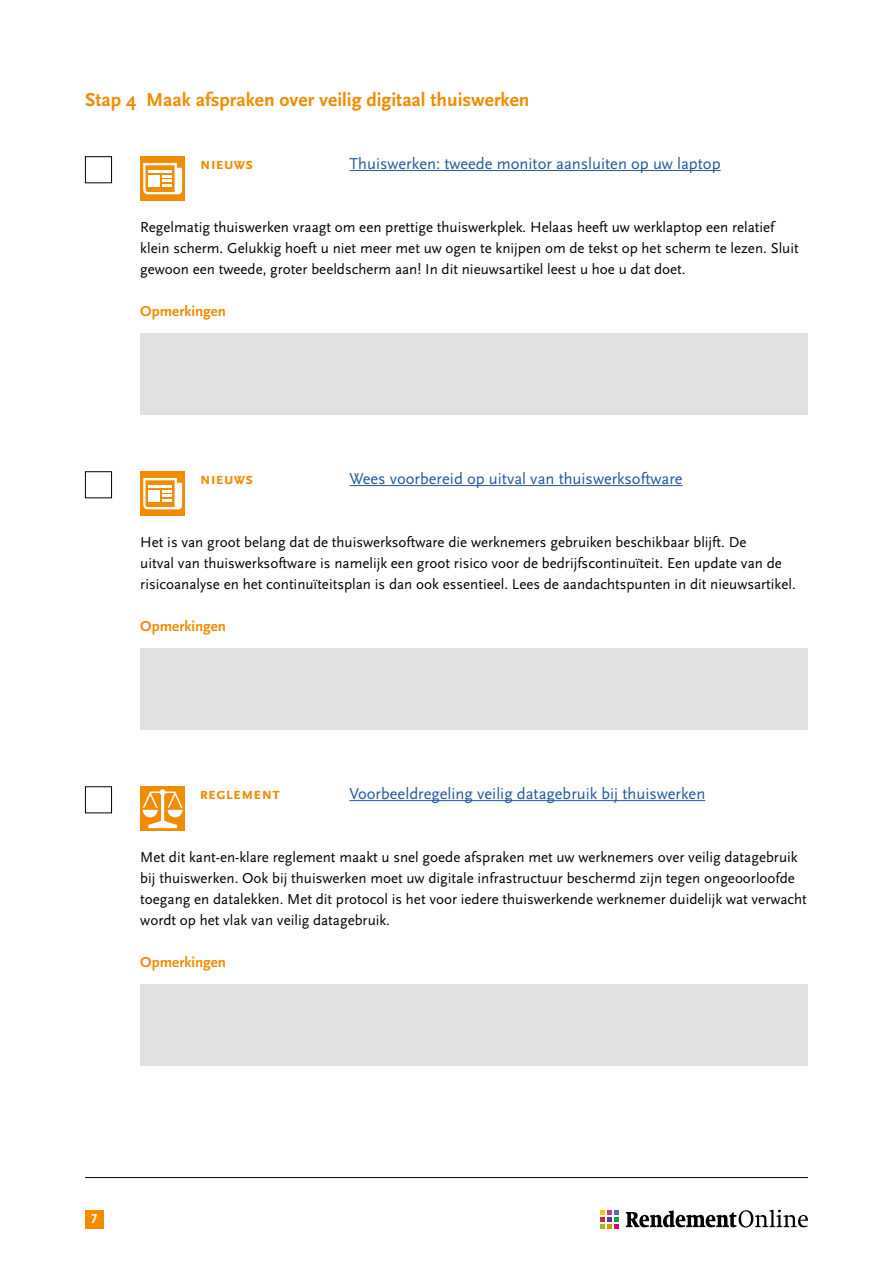
<style>
.page{position:relative;width:893px;height:1263px;background:#fff}
.page>*{position:absolute;margin:0;border:0;box-sizing:border-box;transform-origin:0 0}
.t1{font:700 19.5px "Scala Sans OT";color:#f18b00}
.t2{font:16.5px "Scala Sans OT";color:#22599b}
.t3{font:700 16.5px "Scala Sans OT";color:#f18b00}
.t4{font:15px/21px "Scala Sans OT";color:#000}
.t5{font:700 15px "Scala Sans OT";color:#f18b00}
.t6{font:700 13.5px "Scala Sans OT";color:#fff}
</style>
<div class="page">
<hr style="left:85px;top:1177px;width:723px;height:1px;background:#000">
<div style="left:85px;top:1210px;width:18px;height:18px;background:#f18b00"></div>
<svg style="left:626px;top:1209px;width:182px;height:18px"></svg>
<svg style="left:601px;top:1210px;width:18px;height:19px"></svg>
<hr style="left:349px;top:170px;width:372px;height:1px;background:#22599b">
<hr style="left:349px;top:485px;width:334px;height:1px;background:#22599b">
<hr style="left:349px;top:800px;width:356px;height:1px;background:#22599b">
<div style="left:140px;top:333px;width:668px;height:81px;background:#e1e1e1"></div>
<div style="left:140px;top:648px;width:668px;height:81px;background:#e1e1e1"></div>
<div style="left:140px;top:984px;width:668px;height:81px;background:#e1e1e1"></div>
<div style="left:85px;top:156px;width:27px;height:27px;border:1px solid #000"></div>
<div style="left:140px;top:156px;width:45px;height:45px;background:#f18b00"></div>
<svg style="left:143px;top:163px;width:39px;height:31px"></svg>
<div style="left:85px;top:471px;width:27px;height:27px;border:1px solid #000"></div>
<div style="left:140px;top:471px;width:45px;height:45px;background:#f18b00"></div>
<svg style="left:143px;top:478px;width:39px;height:31px"></svg>
<div style="left:85px;top:786px;width:27px;height:27px;border:1px solid #000"></div>
<div style="left:140px;top:786px;width:45px;height:45px;background:#f18b00"></div>
<svg style="left:143px;top:789px;width:40px;height:39px"></svg>
<h1 class="t1" style="left:85px;top:89px;width:446px">Stap 4 Maak afspraken over veilig digitaal thuiswerken</h1>
<p class="t3" style="left:200px;top:154px;width:55px">NIEUWS</p>
<p class="t2" style="left:349px;top:155px;width:373px">Thuiswerken: tweede monitor aansluiten op uw laptop</p>
<p class="t4" style="left:140px;top:217px;width:660px">Regelmatig thuiswerken vraagt om een prettige thuiswerkplek. Helaas heeft uw werklaptop een relatief klein scherm. Gelukkig hoeft u niet meer met uw ogen te knijpen om de tekst op het scherm te lezen. Sluit gewoon een tweede, groter beeldscherm aan! In dit nieuwsartikel leest u hoe u dat doet.</p>
<p class="t5" style="left:140px;top:303px;width:87px">Opmerkingen</p>
<p class="t3" style="left:200px;top:469px;width:55px">NIEUWS</p>
<p class="t2" style="left:349px;top:470px;width:335px">Wees voorbereid op uitval van thuiswerksoftware</p>
<p class="t4" style="left:140px;top:532px;width:657px">Het is van groot belang dat de thuiswerksoftware die werknemers gebruiken beschikbaar blijft. De<br>uitval van thuiswerksoftware is namelijk een groot risico voor de bedrijfscontinuïteit. Een update van de risicoanalyse en het continuïteitsplan is dan ook essentieel. Lees de aandachtspunten in dit nieuwsartikel.</p>
<p class="t5" style="left:140px;top:618px;width:87px">Opmerkingen</p>
<p class="t3" style="left:200px;top:784px;width:82px">REGLEMENT</p>
<p class="t2" style="left:349px;top:785px;width:357px">Voorbeeldregeling veilig datagebruik bij thuiswerken</p>
<p class="t4" style="left:140px;top:847px;width:668px">Met dit kant-en-klare reglement maakt u snel goede afspraken met uw werknemers over veilig datagebruik bij thuiswerken. Ook bij thuiswerken moet uw digitale infrastructuur beschermd zijn tegen ongeoorloofde toegang en datalekken. Met dit protocol is het voor iedere thuiswerkende werknemer duidelijk wat verwacht wordt op het vlak van veilig datagebruik.</p>
<p class="t5" style="left:140px;top:954px;width:87px">Opmerkingen</p>
<p class="t6" style="left:91px;top:1211px;width:7px">7</p>
</div>
